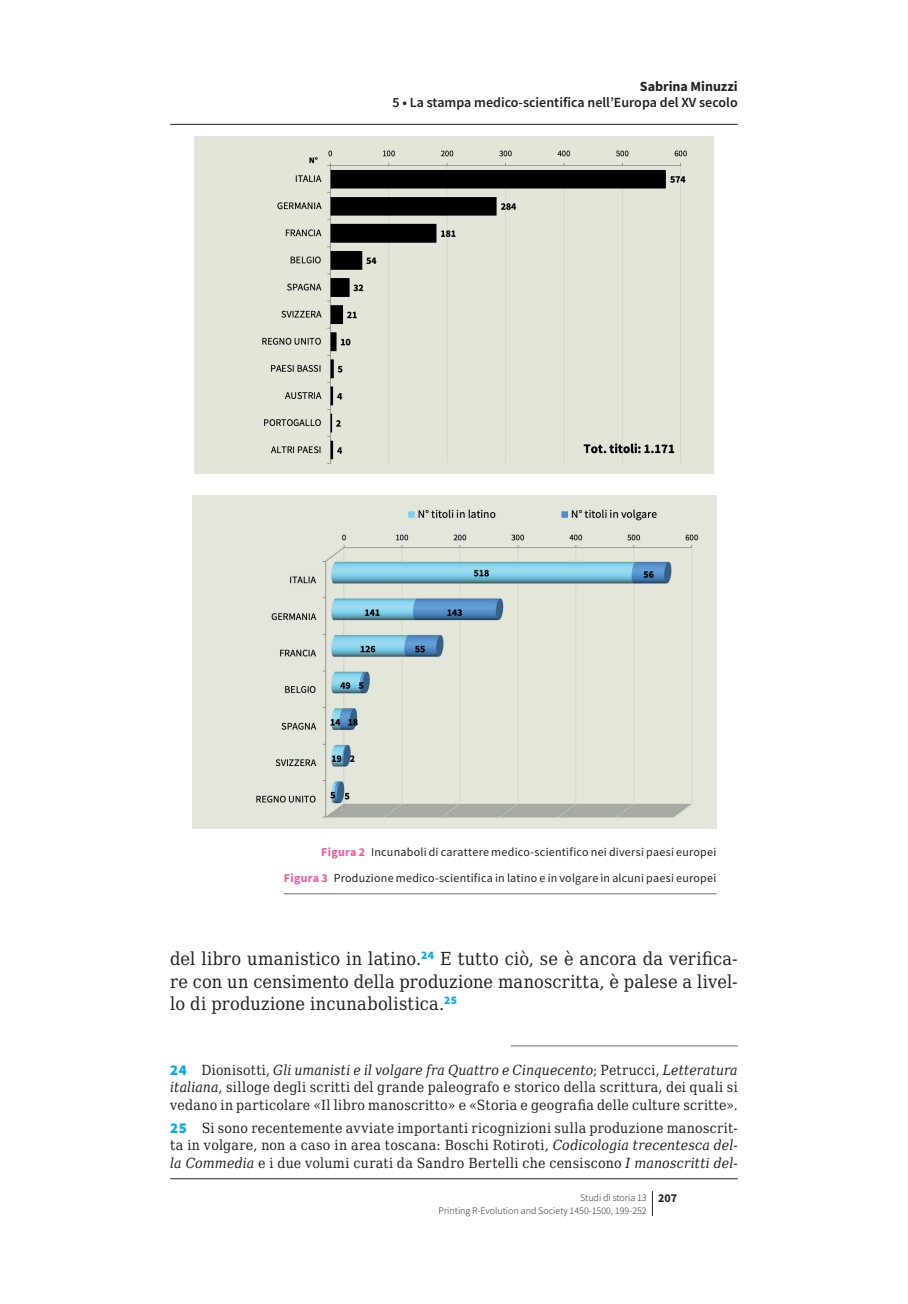
<style>
.page{position:relative;width:908px;height:1304px;background:#fff}
.page>*{position:absolute;margin:0;border:0;box-sizing:border-box;transform-origin:0 0}
.t1{font:18px/22.4px "DejaVu Serif Condensed";letter-spacing:.015em;color:#231f20;text-align:justify}
.t2{font:14px/17.6px "DejaVu Serif Condensed";letter-spacing:.025em;color:#231f20;text-align:justify}
.t3{font:600 14px "Source Sans Pro";color:#231f20}
.t4{font:700 14px "Source Sans Pro";color:#231f20}
.t5{font:12px/26.4px "Source Sans Pro";letter-spacing:.02em;color:#231f20;text-align:right}
.t6{font:300 10px/12.4px "Source Sans Pro";color:#231f20}
.s1{font-weight:700;color:#ef59a1}
.s2{font-family:"Source Sans Pro";font-weight:900;font-size:15px;color:#00aeef}
.s3{font-style:italic}
.s4{font-weight:700;font-size:12px}
</style>
<div class="page">
<svg style="left:651px;top:1191px;width:1px;height:25px"></svg>
<img style="left:194px;top:136px;width:519px;height:338px">
<img style="left:192px;top:495px;width:523px;height:333px">
<hr style="left:284px;top:893px;width:432px;height:1px;background:#6c6d70">
<hr style="left:510px;top:1046px;width:227px;height:1px;background:#6c6d70">
<hr style="left:170px;top:124px;width:567px;height:1px;background:#231f20">
<hr style="left:170px;top:1178px;width:567px;height:1px;background:#231f20">
<p class="t4" style="left:639px;top:77px;width:99px">Sabrina Minuzzi</p>
<p class="t3" style="left:392px;top:94px;width:346px">5 • La stampa medico-scientifica nell’Europa del XV secolo</p>
<p class="t5" style="left:284px;top:839px;width:434px"><span class="s1">Figura 2</span> Incunaboli di carattere medico-scientifico nei diversi paesi europei<br><span class="s1">Figura 3</span> Produzione medico-scientifica in latino e in volgare in alcuni paesi europei</p>
<p class="t1" style="left:170px;top:947px;width:568px">del libro umanistico in latino.<sup>24</sup> E tutto ciò, se è ancora da verifica&shy;re con un censimento della produzione manoscritta, è palese a livel&shy;lo di produzione incunabolistica.<sup>25</sup></p>
<p class="t2" style="left:170px;top:1061px;width:568px"><span class="s2">24</span> Dionisotti, <span class="s3">Gli umanisti e il volgare fra Quattro e Cinquecento</span>; Petrucci, <span class="s3">Letteratura italiana</span>, silloge degli scritti del grande paleografo e storico della scrittura, dei quali si vedano in particolare «Il libro manoscritto» e «Storia e geografia delle culture scritte».</p>
<p class="t2" style="left:170px;top:1119px;width:568px"><span class="s2">25</span> Si sono recentemente avviate importanti ricognizioni sulla produzione manoscrit&shy;ta in volgare, non a caso in area toscana: Boschi Rotiroti, <span class="s3">Codicologia trecentesca del&shy;la Commedia</span> e i due volumi curati da Sandro Bertelli che censiscono <span class="s3">I manoscritti del-</span></p>
<p class="t6" style="left:438px;top:1191px;width:240px;text-indent:141px">Studi di storia 13 <span class="s4">207<br></span>Printing R-Evolution and Society 1450-1500, 199-252</p>
</div>
